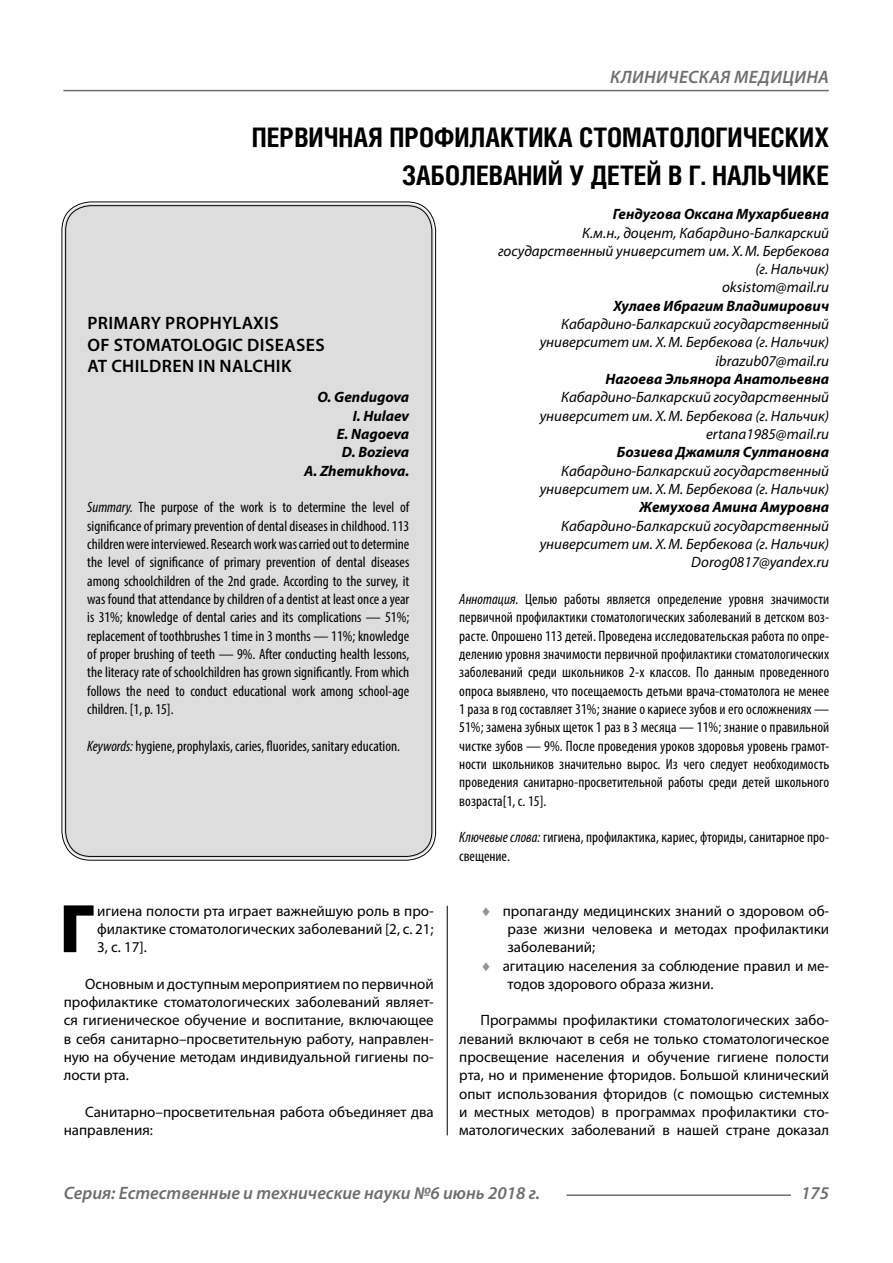
<style>
.page{position:relative;width:893px;height:1263px;background:#fff}
.page>*{position:absolute;margin:0;border:0;box-sizing:border-box;transform-origin:0 0}
.Bukvica{font:900 69.3px "Myriad Pro";color:#000}
.Header{font:700 27px/37.5px "Helios Cond";color:#000;text-align:right}
.Header-eng{font:600 18px/21.6px "Myriad Pro";letter-spacing:.02em;color:#000}
.t1{font:italic 600 18px "Myriad Pro";color:#6e6e6e}
.t2{font:italic 600 18px "Myriad Pro";letter-spacing:.02em;color:#6e6e6e}
.Normal{font:15px/18.3px "Myriad Pro";color:#000;text-align:justify}
.Annotation-rus{font:condensed 15px/18.3px "Myriad Pro";color:#000;text-align:justify}
.Annotation-eng{font:condensed 15px/18.3px "Myriad Pro";color:#000;text-align:justify}
.Author-doc{font:italic 15px/18.3px "Myriad Pro";color:#000;text-align:right}
.Author{font:italic 700 15px "Myriad Pro";color:#000}
.Bukvica-2{font:15px/18.3px "Myriad Pro";color:#000;text-align:justify}
.Author-email{font:italic 15px "Myriad Pro";color:#000}
.Author-eng{font:italic 700 15px "Myriad Pro";color:#000}
.s1{font-style:italic}
.s2{color:#959595}
</style>
<div class="page">
<hr style="left:63px;top:90px;width:766px;height:1px;background:#6e6e6e">
<hr style="left:567px;top:1194px;width:224px;height:2px;background:#6e6e6e">
<div style="left:64px;top:204px;width:370px;height:654px;background:#ddd;border-radius:27px"></div>
<hr style="left:447px;top:906px;width:1px;height:229px;background:#000">
<p class="t2" style="left:610px;top:66px;width:220px">КЛИНИЧЕСКАЯ МЕДИЦИНА</p>
<p class="Header" style="left:252px;top:118px;width:579px">ПЕРВИЧНАЯ ПРОФИЛАКТИКА СТОМАТОЛОГИЧЕСКИХ<br>ЗАБОЛЕВАНИЙ У ДЕТЕЙ В Г. НАЛЬЧИКЕ</p>
<p class="Author" style="left:613px;top:204px;width:218px">Гендугова Оксана Мухарбиевна</p>
<p class="Author-doc" style="left:498px;top:223px;width:333px">К.м.н., доцент, Кабардино-Балкарский государственный университет им. Х.М. Бербекова (г. Нальчик)</p>
<p class="Author-email" style="left:722px;top:278px;width:109px">oksistom@mail.ru</p>
<p class="Author" style="left:613px;top:296px;width:217px">Хулаев Ибрагим Владимирович</p>
<p class="Author-doc" style="left:540px;top:315px;width:291px">Кабардино-Балкарский государственный университет им. Х.М. Бербекова (г. Нальчик)</p>
<p class="Author-email" style="left:715px;top:351px;width:115px">ibrazub07@mail.ru</p>
<p class="Author" style="left:606px;top:369px;width:225px">Нагоева Эльянора Анатольевна</p>
<p class="Author-doc" style="left:540px;top:388px;width:291px">Кабардино-Балкарский государственный университет им. Х.М. Бербекова (г. Нальчик)</p>
<p class="Author-email" style="left:706px;top:425px;width:125px">ertana1985@mail.ru</p>
<p class="Author" style="left:617px;top:443px;width:214px">Бозиева Джамиля Султановна</p>
<p class="Author-doc" style="left:540px;top:461px;width:291px">Кабардино-Балкарский государственный университет им. Х.М. Бербекова (г. Нальчик)</p>
<p class="Author" style="left:639px;top:498px;width:191px">Жемухова Амина Амуровна</p>
<p class="Author-doc" style="left:540px;top:516px;width:291px">Кабардино-Балкарский государственный университет им. Х.М. Бербекова (г. Нальчик)</p>
<p class="Author-email" style="left:691px;top:553px;width:139px">Dorog0817@yandex.ru</p>
<p class="Annotation-rus" style="left:459px;top:590px;width:371px"><span class="s1">Аннотация.</span> Целью работы является определение уровня значимости первичной профилактики стоматологических заболеваний в детском воз&shy;расте. Опрошено 113 детей. Проведена исследовательская работа по опре&shy;делению уровня значимости первичной профилактики стоматологических заболеваний среди школьников 2-х классов. По данным проведенного опроса выявлено, что посещаемость детьми врача-стоматолога не менее 1 раза в год составляет 31%; знание о кариесе зубов и его осложнениях — 51%; замена зубных щеток 1 раз в 3 месяца — 11%; знание о правильной чистке зубов — 9%. После проведения уроков здоровья уровень грамот&shy;ности школьников значительно вырос. Из чего следует необходимость проведения санитарно-просветительной работы среди детей школьного возраста[1, с. 15].</p>
<p class="Annotation-rus" style="left:459px;top:828px;width:371px"><span class="s1">Ключевые слова:</span> гигиена, профилактика, кариес, фториды, санитарное про&shy;свещение.</p>
<p class="Header-eng" style="left:87px;top:312px;width:239px">PRIMARY PROPHYLAXIS<br>OF STOMATOLOGIC DISEASES<br>AT CHILDREN IN NALCHIK</p>
<p class="Author-eng" style="left:317px;top:388px;width:93px">O. Gendugova</p>
<p class="Author-eng" style="left:353px;top:406px;width:58px">I. Hulaev</p>
<p class="Author-eng" style="left:337px;top:424px;width:74px">E. Nagoeva</p>
<p class="Author-eng" style="left:342px;top:443px;width:69px">D. Bozieva</p>
<p class="Author-eng" style="left:304px;top:461px;width:107px">A. Zhemukhova.</p>
<p class="Annotation-eng" style="left:87px;top:498px;width:324px"><span class="s1">Summary.</span> The purpose of the work is to determine the level of significance of primary prevention of dental diseases in childhood. 113 children were interviewed. Research work was carried out to determine the level of significance of primary prevention of dental diseases among schoolchildren of the 2nd grade. According to the survey, it was found that attendance by children of a dentist at least once a year is 31%; knowledge of dental caries and its complications — 51%; replacement of toothbrushes 1 time in 3 months — 11%; knowledge of proper brushing of teeth — 9%. After conducting health lessons, the literacy rate of schoolchildren has grown significantly. From which follows the need to conduct educational work among school-age children. [1, p. 15].</p>
<p class="Annotation-eng" style="left:87px;top:736px;width:314px"><span class="s1">Keywords:</span> hygiene, prophylaxis, caries, fluorides, sanitary education.</p>
<p class="Bukvica" style="left:59px;top:882px;width:37px">Г</p>
<p class="Bukvica-2" style="left:97px;top:901px;width:338px">игиена полости рта играет важнейшую роль в про&shy;филактике стоматологических заболеваний [2, с. 21; 3, с. 17].</p>
<p class="Normal" style="left:64px;top:974px;width:371px;text-indent:21px">Основным и доступным мероприятием по первичной профилактике стоматологических заболеваний являет&shy;ся гигиеническое обучение и воспитание, включающее в себя санитарно–просветительную работу, направлен&shy;ную на обучение методам индивидуальной гигиены по&shy;лости рта.</p>
<p class="Normal" style="left:64px;top:1103px;width:371px;text-indent:21px">Санитарно–просветительная работа объединяет два направления:</p>
<p class="Normal" style="left:507px;top:901px;width:323px;text-indent:-27px"><span class="s2">♦</span> пропаганду медицинских знаний о здоровом об&shy;разе жизни человека и методах профилактики заболеваний;</p>
<p class="Normal" style="left:507px;top:956px;width:323px;text-indent:-27px"><span class="s2">♦</span> агитацию населения за соблюдение правил и ме&shy;тодов здорового образа жизни.</p>
<p class="Normal" style="left:459px;top:1011px;width:371px;text-indent:21px">Программы профилактики стоматологических забо&shy;леваний включают в себя не только стоматологическое просвещение населения и обучение гигиене полости рта, но и применение фторидов. Большой клинический опыт использования фторидов (с помощью системных и местных методов) в программах профилактики сто&shy;матологических заболеваний в нашей стране доказал</p>
<p class="t1" style="left:64px;top:1182px;width:478px">Серия: Естественные и технические науки №6 июнь 2018 г.</p>
<p class="t1" style="left:801px;top:1182px;width:30px">175</p>
</div>
